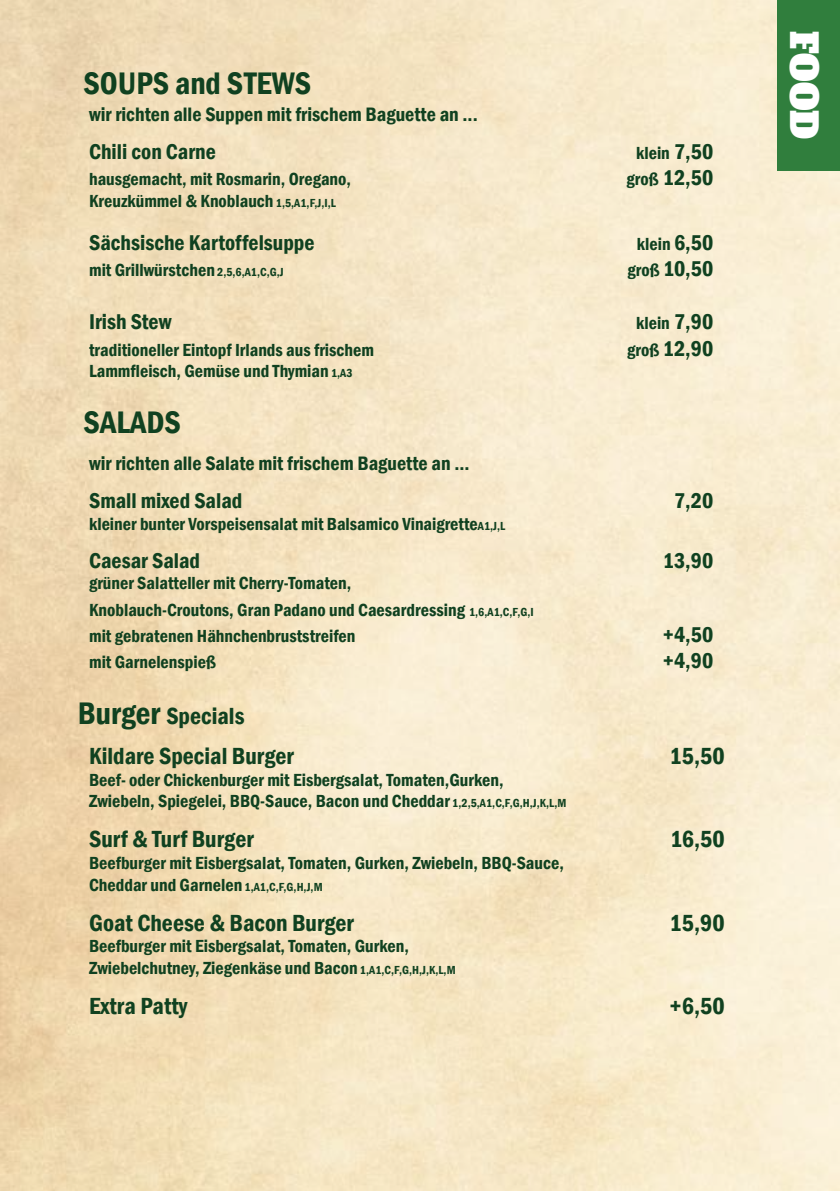
<style>
.page{position:relative;width:840px;height:1191px;background:#fff}
.page>*{position:absolute;margin:0;border:0;box-sizing:border-box;transform-origin:0 0}
.t1{font:36px "Alfa Slab One";color:#fff}
.t2{font:600 condensed 32px "Franklin Gothic";color:#104120}
.t3{font:600 condensed 24px/40.2px "Franklin Gothic";color:#104120}
.t4{font:600 condensed 22px "Franklin Gothic";color:#104120}
.t5{font:600 condensed 20px "Franklin Gothic";color:#104120}
.t6{font:600 condensed 18px/21.6px "Franklin Gothic";color:#104120}
.s1{font-size:22px}
.s2{font-size:18px}
.s3{font-size:12px}
.s4{font-size:32px}
</style>
<div class="page">
<img style="left:0;top:0;width:839px;height:1191px">
<div style="left:777px;top:0;width:62px;height:170px;background:#307e3d"></div>
<h2 class="t2" style="left:83px;top:62px;width:229px">SOUPS and STEWS</h2>
<p class="t5" style="left:89px;top:101px;width:390px">wir richten alle Suppen mit frischem Baguette an ...</p>
<p class="t4" style="left:89px;top:136px;width:128px">Chili con Carne</p>
<p class="t6" style="left:635px;top:141px;width:79px">klein <span class="s1">7,50</span></p>
<p class="t6" style="left:89px;top:168px;width:263px">hausgemacht, mit Rosmarin, Oregano,</p>
<p class="t4" style="left:626px;top:163px;width:88px"><span class="s2">groß</span> 12,50</p>
<p class="t6" style="left:89px;top:189px;width:248px">Kreuzkümmel &amp; Knoblauch <span class="s3">1,5,A1,F,J,I,L</span></p>
<p class="t4" style="left:89px;top:228px;width:227px">Sächsische Kartoffelsuppe</p>
<p class="t6" style="left:636px;top:233px;width:78px">klein <span class="s1">6,50</span></p>
<p class="t6" style="left:89px;top:259px;width:196px">mit Grillwürstchen <span class="s3">2,5,6,A1,C,G,J</span></p>
<p class="t4" style="left:627px;top:254px;width:87px"><span class="s2">groß</span> 10,50</p>
<p class="t4" style="left:89px;top:307px;width:84px">Irish Stew</p>
<p class="t6" style="left:635px;top:312px;width:79px">klein <span class="s1">7,90</span></p>
<p class="t6" style="left:89px;top:338px;width:286px">traditioneller Eintopf Irlands aus frischem</p>
<p class="t4" style="left:627px;top:334px;width:88px"><span class="s2">groß</span> 12,90</p>
<p class="t6" style="left:89px;top:360px;width:265px">Lammfleisch, Gemüse und Thymian <span class="s3">1,A3</span></p>
<h2 class="t2" style="left:83px;top:400px;width:99px">SALADS</h2>
<p class="t5" style="left:89px;top:450px;width:382px">wir richten alle Salate mit frischem Baguette an ...</p>
<p class="t4" style="left:89px;top:486px;width:155px">Small mixed Salad</p>
<p class="t4" style="left:673px;top:486px;width:41px">7,20</p>
<p class="t6" style="left:89px;top:513px;width:417px">kleiner bunter Vorspeisensalat mit Balsamico Vinaigrette<span class="s3">A1,J,L</span></p>
<p class="t4" style="left:89px;top:545px;width:112px">Caesar Salad</p>
<p class="t4" style="left:662px;top:545px;width:52px">13,90</p>
<p class="t6" style="left:89px;top:570px;width:446px;line-height:26.4px">grüner Salatteller mit Cherry-Tomaten,<br>Knoblauch-Croutons, Gran Padano und Caesardressing <span class="s3">1,6,A1,C,F,G,I </span>mit gebratenen Hähnchenbruststreifen</p>
<p class="t4" style="left:662px;top:620px;width:52px">+4,50</p>
<p class="t6" style="left:89px;top:651px;width:128px">mit Garnelenspieß</p>
<p class="t4" style="left:662px;top:646px;width:52px">+4,90</p>
<h3 class="t3" style="left:89px;top:695px;width:206px;text-indent:-11px"><span class="s4">Burger</span> Specials<br>Kildare Special Burger</h3>
<h3 class="t3" style="left:669px;top:735px;width:57px">15,50</h3>
<p class="t6" style="left:89px;top:768px;width:478px">Beef- oder Chickenburger mit Eisbergsalat, Tomaten,Gurken,<br>Zwiebeln, Spiegelei, BBQ-Sauce, Bacon und Cheddar <span class="s3">1,2,5,A1,C,F,G,H,J,K,L,M</span></p>
<h3 class="t3" style="left:89px;top:819px;width:166px">Surf &amp; Turf Burger</h3>
<h3 class="t3" style="left:669px;top:819px;width:56px">16,50</h3>
<p class="t6" style="left:89px;top:852px;width:476px">Beefburger mit Eisbergsalat, Tomaten, Gurken, Zwiebeln, BBQ-Sauce,<br>Cheddar und Garnelen <span class="s3">1,A1,C,F,G,H,J,M</span></p>
<h3 class="t3" style="left:89px;top:902px;width:266px">Goat Cheese &amp; Bacon Burger</h3>
<h3 class="t3" style="left:669px;top:902px;width:57px">15,90</h3>
<p class="t6" style="left:89px;top:935px;width:368px">Beefburger mit Eisbergsalat, Tomaten, Gurken,<br>Zwiebelchutney, Ziegenkäse und Bacon <span class="s3">1,A1,C,F,G,H,J,K,L,M</span></p>
<h3 class="t3" style="left:89px;top:985px;width:100px">Extra Patty</h3>
<h3 class="t3" style="left:669px;top:985px;width:57px">+6,50</h3>
<h1 class="t1" style="left:834px;top:31px;width:110px;rotate:90deg">FOOD</h1>
</div>
